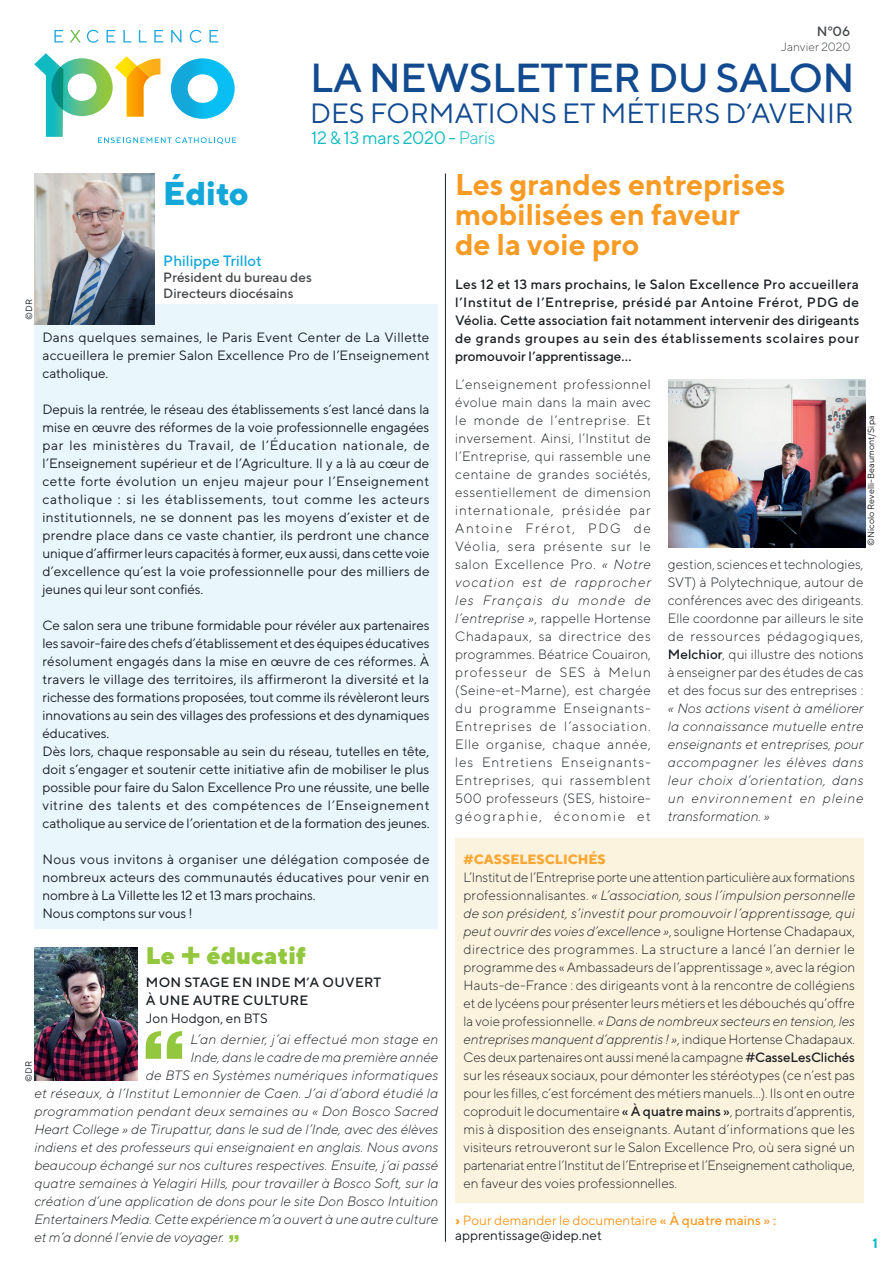
<style>
.page{position:relative;width:893px;height:1263px;background:#fff}
.page>*{position:absolute;margin:0;border:0;box-sizing:border-box;transform-origin:0 0}
.t1{font:500 40.5px "TT Norms";letter-spacing:-.02em;color:#124a90}
.t2{font:800 33px "TT Norms";color:#14a8da}
.t3{font:700 30px/30px "TT Norms";color:#f89b24}
.t4{font:27.9px "TT Norms";color:#124a90}
.t5{font:900 24px "TT Norms";color:#92c73e}
.t6{font:18px "TT Norms";letter-spacing:-.02em;color:#0fbbc0}
.t7{font:500 15px "TT Norms";color:#14a8da}
.t8{font:300 13.5px/18px "TT Norms";color:#1b1f22;text-align:justify}
.t9{font:13.5px/18px "TT Norms";letter-spacing:-.01em;color:#1b1f22;text-align:justify}
.t10{font:italic 300 13.5px/18px "TT Norms";letter-spacing:.005em;color:#1b1f22;text-align:justify}
.t11{font:500 13.5px/18px "TT Norms";letter-spacing:.02em;color:#1b1f22}
.t12{font:13.5px/18px "TT Norms";letter-spacing:.01em;color:#1b1f22}
.t13{font:13.5px/15px "TT Norms";color:#f89b24}
.t14{font:500 13.5px/16.2px "TT Norms";color:#444749}
.t15{font:800 13.5px "TT Norms";color:#f8a836}
.t16{font:700 13.5px "TT Norms";color:#0fbbc0}
.t17{font:300 12px "TT Norms";color:#444749}
.t18{font:9px "TT Norms";color:#1b1f22}
.s1{font-weight:300}
.s2{font-style:italic}
.s3{font-weight:500}
.s4{font-weight:800}
.s5{color:#1b1f22}
</style>
<div class="page">
<svg style="left:54px;top:30px;width:9px;height:13px"></svg>
<svg style="left:70px;top:30px;width:11px;height:13px"></svg>
<svg style="left:87px;top:30px;width:12px;height:13px"></svg>
<svg style="left:107px;top:30px;width:8px;height:13px"></svg>
<svg style="left:123px;top:30px;width:8px;height:13px"></svg>
<svg style="left:139px;top:30px;width:8px;height:13px"></svg>
<svg style="left:154px;top:30px;width:9px;height:13px"></svg>
<svg style="left:171px;top:30px;width:10px;height:13px"></svg>
<svg style="left:190px;top:30px;width:11px;height:13px"></svg>
<svg style="left:209px;top:30px;width:9px;height:13px"></svg>
<svg style="left:34px;top:53px;width:202px;height:91px"></svg>
<div style="left:34px;top:304px;width:404px;height:625px;background:#e9f7fd"></div>
<img style="left:34px;top:173px;width:121px;height:152px">
<hr style="left:445px;top:173px;width:1px;height:1069px;background:#1b1f22">
<svg style="left:229px;top:1235px;width:10px;height:7px"></svg>
<img style="left:34px;top:947px;width:103px;height:133px">
<svg style="left:146px;top:1031px;width:36px;height:28px"></svg>
<img style="left:669px;top:380px;width:196px;height:167px">
<div style="left:455px;top:838px;width:408px;height:365px;background:#fcf3df"></div>
<p class="t14" style="left:817px;top:23px;width:35px">Nº06</p>
<p class="t17" style="left:781px;top:39px;width:71px">Janvier 2020</p>
<h1 class="t1" style="left:310px;top:53px;width:546px">LA NEWSLETTER DU SALON</h1>
<h3 class="t4" style="left:310px;top:96px;width:545px">DES FORMATIONS ET MÉTIERS D’AVENIR</h3>
<h3 class="t6" style="left:311px;top:127px;width:186px">12 &amp; 13 mars 2020 - <span class="s1">Paris</span></h3>
<h2 class="t2" style="left:163px;top:172px;width:87px">Édito</h2>
<h3 class="t3" style="left:455px;top:169px;width:332px">Les grandes entreprises mobilisées en faveur<br>de la voie pro</h3>
<p class="t7" style="left:163px;top:252px;width:100px">Philippe Trillot</p>
<p class="t14" style="left:163px;top:269px;width:150px">Président du bureau des<br>Directeurs diocésains</p>
<p class="t11" style="left:455px;top:275px;width:406px;text-align:justify">Les 12 et 13 mars prochains, le Salon Excellence Pro accueillera l’Institut de l’Entreprise, présidé par Antoine Frérot, PDG de Véolia. Cette association fait notamment intervenir des dirigeants de grands groupes au sein des établissements scolaires pour promouvoir l’apprentissage…</p>
<p class="t18" style="left:23px;top:320px;width:22px;rotate:-90deg">©DR</p>
<p class="t9" style="left:43px;top:328px;width:389px">Dans quelques semaines, le Paris Event Center de La Villette accueillera le premier Salon Excellence Pro de l’Enseignement catholique.</p>
<p class="t9" style="left:43px;top:400px;width:389px">Depuis la rentrée, le réseau des établissements s’est lancé dans la mise en œuvre des réformes de la voie professionnelle engagées par les ministères du Travail, de l’Éducation nationale, de l’Enseignement supérieur et de l’Agriculture. Il y a là au cœur de cette forte évolution un enjeu majeur pour l’Enseignement catholique : si les établissements, tout comme les acteurs institutionnels, ne se donnent pas les moyens d’exister et de prendre place dans ce vaste chantier, ils perdront une chance unique d’affirmer leurs capacités à former, eux aussi, dans cette voie d’excellence qu’est la voie professionnelle pour des milliers de jeunes qui leur sont confiés.</p>
<p class="t9" style="left:43px;top:616px;width:389px;text-align:left">Ce salon sera une tribune formidable pour révéler aux partenaires les savoir-faire des chefs d’établissement et des équipes éducatives résolument engagés dans la mise en œuvre de ces réformes. À travers le village des territoires, ils affirmeront la diversité et la richesse des formations proposées, tout comme ils révèleront leurs innovations au sein des villages des professions et des dynamiques éducatives.<br>Dès lors, chaque responsable au sein du réseau, tutelles en tête, doit s’engager et soutenir cette initiative afin de mobiliser le plus possible pour faire du Salon Excellence Pro une réussite, une belle vitrine des talents et des compétences de l’Enseignement catholique au service de l’orientation et de la formation des jeunes.</p>
<p class="t12" style="left:43px;top:850px;width:389px">Nous vous invitons à organiser une délégation composée de nombreux acteurs des communautés éducatives pour venir en nombre à La Villette les 12 et 13 mars prochains.<br>Nous comptons sur vous !</p>
<p class="t8" style="left:455px;top:375px;width:197px">L’enseignement professionnel évolue main dans la main avec le monde de l’entreprise. Et inversement. Ainsi, l’Institut de l’Entreprise, qui rassemble une centaine de grandes sociétés, essentiellement de dimension internationale, présidée par Antoine Frérot, PDG de Véolia, sera présente sur le salon Excellence Pro. <span class="s2">« Notre vocation est de rapprocher les Français du monde de l’entreprise »</span>, rappelle Hortense Chadapaux, sa directrice des programmes. Béatrice Couairon, professeur de SES à Melun (Seine-et-Marne), est chargée du programme Enseignants-Entreprises de l’association.<br>Elle organise, chaque année, les Entretiens Enseignants-Entreprises, qui rassemblent 500 professeurs (SES, histoire&shy;géographie, économie et</p>
<p class="t18" style="left:865px;top:546px;width:132px;rotate:-90deg">©Nicolo Revelli-Beaumont/Sipa</p>
<p class="t8" style="left:668px;top:555px;width:197px">gestion, sciences et technologies, SVT) à Polytechnique, autour de conférences avec des dirigeants.<br>Elle coordonne par ailleurs le site de ressources pédagogiques, <span class="s3">Melchior</span>, qui illustre des notions à enseigner par des études de cas et des focus sur des entreprises :</p>
<p class="t10" style="left:668px;top:699px;width:197px">« Nos actions visent à améliorer la connaissance mutuelle entre enseignants et entreprises, pour accompagner les élèves dans leur choix d’orientation, dans un environnement en pleine transformation. »</p>
<p class="t15" style="left:463px;top:851px;width:144px">#CASSELESCLICHÉS</p>
<p class="t8" style="left:463px;top:868px;width:393px">L’Institut de l’Entreprise porte une attention particulière aux formations professionnalisantes. <span class="s2">« L’association, sous l’impulsion personnelle de son président, s’investit pour promouvoir l’apprentissage, qui peut ouvrir des voies d’excellence »</span>, souligne Hortense Chadapaux, directrice des programmes. La structure a lancé l’an dernier le programme des « Ambassadeurs de l’apprentissage », avec la région Hauts-de-France : des dirigeants vont à la rencontre de collégiens et de lycéens pour présenter leurs métiers et les débouchés qu’offre la voie professionnelle. <span class="s2">« Dans de nombreux secteurs en tension, les entreprises manquent d’apprentis ! »</span>, indique Hortense Chadapaux.<br>Ces deux partenaires ont aussi mené la campagne <span class="s3">#CasseLesClichés </span>sur les réseaux sociaux, pour démonter les stéréotypes (ce n’est pas pour les filles, c’est forcément des métiers manuels…). Ils ont en outre coproduit le documentaire <span class="s3">« À quatre mains »</span>, portraits d’apprentis, mis à disposition des enseignants. Autant d’informations que les visiteurs retrouveront sur le Salon Excellence Pro, où sera signé un partenariat entre l’Institut de l’Entreprise et l’Enseignement catholique, en faveur des voies professionnelles.</p>
<h3 class="t5" style="left:146px;top:939px;width:30px">Le</h3>
<h3 class="t5" style="left:207px;top:939px;width:101px">éducatif</h3>
<p class="t11" style="left:146px;top:972px;width:237px">MON STAGE EN INDE M’A OUVERT<br>À UNE AUTRE CULTURE</p>
<p class="t9" style="left:146px;top:1008px;width:123px">Jon Hodgon, en BTS</p>
<p class="t10" style="left:191px;top:1030px;width:249px">L’an dernier, j’ai effectué mon stage en</p>
<p class="t10" style="left:191px;top:1048px;width:249px">Inde, dans le cadre de ma première année</p>
<p class="t10" style="left:146px;top:1066px;width:294px">de BTS en Systèmes numériques informatiques</p>
<p class="t10" style="left:34px;top:1084px;width:405px">et réseaux, à l’Institut Lemonnier de Caen. J’ai d’abord étudié la</p>
<p class="t10" style="left:34px;top:1102px;width:405px">programmation pendant deux semaines au « Don Bosco Sacred</p>
<p class="t10" style="left:34px;top:1120px;width:405px">Heart College » de Tirupattur, dans le sud de l’Inde, avec des élèves</p>
<p class="t10" style="left:34px;top:1138px;width:405px">indiens et des professeurs qui enseignaient en anglais. Nous avons</p>
<p class="t10" style="left:34px;top:1156px;width:406px">beaucoup échangé sur nos cultures respectives. Ensuite, j’ai passé</p>
<p class="t10" style="left:34px;top:1174px;width:406px">quatre semaines à Yelagiri Hills, pour travailler à Bosco Soft, sur la</p>
<p class="t10" style="left:34px;top:1192px;width:405px">création d’une application de dons pour le site Don Bosco Intuition</p>
<p class="t10" style="left:34px;top:1210px;width:405px">Entertainers Media. Cette expérience m’a ouvert à une autre culture</p>
<p class="t10" style="left:34px;top:1228px;width:192px">et m’a donné l’envie de voyager.</p>
<p class="t18" style="left:23px;top:1081px;width:22px;rotate:-90deg">©DR</p>
<p class="t13" style="left:455px;top:1213px;width:323px"><span class="s4">›</span> Pour demander le documentaire <span class="s3">« À quatre mains » : </span><span class="s5">apprentissage@idep.net</span></p>
<p class="t16" style="left:873px;top:1235px;width:7px">1</p>
</div>
